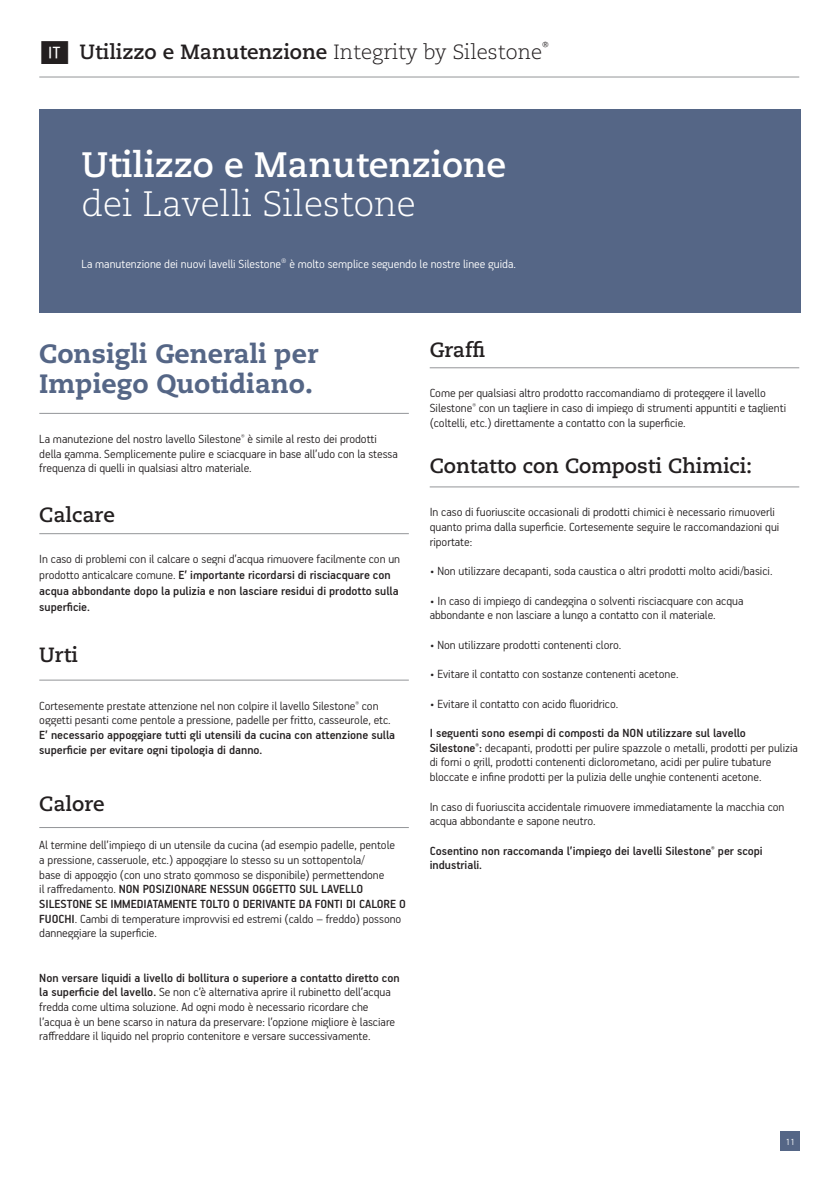
<style>
.page{position:relative;width:840px;height:1191px;background:#fff}
.page>*{position:absolute;margin:0;border:0;box-sizing:border-box;transform-origin:0 0}
.t1{font:700 35.2px "Caecilia LT Std";color:#fff}
.t2{font:300 35.2px "Caecilia LT Std";color:#fff}
.t3{font:800 26.4px/29.4px "Caecilia LT Std";color:#556686}
.t4{font:700 20.6px "Caecilia LT Std";color:#231f20}
.t5{font:300 13.2px/14.6px "PF Handbook Pro";color:#231f20}
.t6{font:500 13.2px/15.8px "PF Handbook Pro";color:#231f20}
.t7{font:300 13.2px "PF Handbook Pro";color:#fff}
.t8{font:300 10px "PF Handbook Pro";color:#fff}
.s1{font-weight:300}
.s2{font-weight:500}
</style>
<div class="page">
<div style="left:780px;top:1131px;width:19px;height:20px;background:#556686"></div>
<div style="left:39px;top:109px;width:760px;height:203px;background:#556686"></div>
<hr style="left:39px;top:413px;width:369px;height:1px;background:#939598">
<hr style="left:39px;top:533px;width:369px;height:1px;background:#939598">
<hr style="left:39px;top:680px;width:369px;height:1px;background:#939598">
<hr style="left:39px;top:827px;width:369px;height:1px;background:#939598">
<hr style="left:429px;top:367px;width:369px;height:1px;background:#939598">
<hr style="left:429px;top:486px;width:369px;height:1px;background:#939598">
<hr style="left:39px;top:77px;width:759px;height:1px;background:#939598">
<h3 class="t4" style="left:80px;top:39px;width:470px">Utilizzo e Manutenzione <span class="s1">Integrity by Silestone</span><sup>®</sup></h3>
<h1 class="t1" style="left:81px;top:144px;width:426px">Utilizzo e Manutenzione</h1>
<h1 class="t2" style="left:81px;top:183px;width:335px">dei Lavelli Silestone</h1>
<p class="t7" style="left:81px;top:256px;width:435px">La manutenzione dei nuovi lavelli Silestone® è molto semplice seguendo le nostre linee guida.</p>
<h2 class="t3" style="left:39px;top:339px;width:280px">Consigli Generali per<br>Impiego Quotidiano.</h2>
<p class="t5" style="left:39px;top:431px;width:360px">La manutezione del nostro lavello Silestone<sup>®</sup> è simile al resto dei prodotti della gamma. Semplicemente pulire e sciacquare in base all’udo con la stessa frequenza di quelli in qualsiasi altro materiale.</p>
<h3 class="t4" style="left:39px;top:503px;width:77px">Calcare</h3>
<p class="t6" style="left:39px;top:551px;width:362px"><span class="s1">In caso di problemi con il calcare o segni d’acqua rimuovere facilmente con un prodotto anticalcare comune.</span> E’ importante ricordarsi di risciacquare con acqua abbondante dopo la pulizia e non lasciare residui di prodotto sulla superficie.</p>
<h3 class="t4" style="left:39px;top:642px;width:40px">Urti</h3>
<p class="t5" style="left:39px;top:698px;width:353px">Cortesemente prestate attenzione nel non colpire il lavello Silestone<sup>®</sup> con oggetti pesanti come pentole a pressione, padelle per fritto, casseurole, etc.</p>
<p class="t6" style="left:39px;top:727px;width:357px;line-height:14.6px">E’ necessario appoggiare tutti gli utensili da cucina con attenzione sulla superficie per evitare ogni tipologia di danno.</p>
<h3 class="t4" style="left:39px;top:791px;width:67px">Calore</h3>
<p class="t5" style="left:39px;top:837px;width:368px">Al termine dell’impiego di un utensile da cucina (ad esempio padelle, pentole<br>a pressione, casseruole, etc.) appoggiare lo stesso su un sottopentola/<br>base di appoggio (con uno strato gommoso se disponibile) permettendone<br>il raffredamento. <span class="s2">NON POSIZIONARE NESSUN OGGETTO SUL LAVELLO SILESTONE SE IMMEDIATAMENTE TOLTO O DERIVANTE DA FONTI DI CALORE O FUOCHI</span>. Cambi di temperature improvvisi ed estremi (caldo – freddo) possono danneggiare la superficie.</p>
<p class="t5" style="left:39px;top:969px;width:361px"><span class="s2">Non versare liquidi a livello di bollitura o superiore a contatto diretto con la superficie del lavello.</span> Se non c’è alternativa aprire il rubinetto dell’acqua fredda come ultima soluzione. Ad ogni modo è necessario ricordare che l’acqua è un bene scarso in natura da preservare: l’opzione migliore è lasciare raffreddare il liquido nel proprio contenitore e versare successivamente.</p>
<h3 class="t4" style="left:429px;top:337px;width:57px">Graffi</h3>
<p class="t5" style="left:429px;top:385px;width:358px">Come per qualsiasi altro prodotto raccomandiamo di proteggere il lavello<br>Silestone<sup>®</sup> con un tagliere in caso di impiego di strumenti appuntiti e taglienti (coltelli, etc.) direttamente a contatto con la superficie.</p>
<h3 class="t4" style="left:429px;top:453px;width:324px">Contatto con Composti Chimici:</h3>
<p class="t5" style="left:429px;top:504px;width:351px">In caso di fuoriuscite occasionali di prodotti chimici è necessario rimuoverli quanto prima dalla superficie. Cortesemente seguire le raccomandazioni qui riportate:</p>
<p class="t5" style="left:429px;top:563px;width:344px">• Non utilizzare decapanti, soda caustica o altri prodotti molto acidi/basici.</p>
<p class="t5" style="left:429px;top:593px;width:315px">• In caso di impiego di candeggina o solventi risciacquare con acqua abbondante e non lasciare a lungo a contatto con il materiale.</p>
<p class="t5" style="left:429px;top:637px;width:193px">• Non utilizzare prodotti contenenti cloro.</p>
<p class="t5" style="left:429px;top:666px;width:250px">• Evitare il contatto con sostanze contenenti acetone.</p>
<p class="t5" style="left:429px;top:695px;width:190px">• Evitare il contatto con acido fluoridrico.</p>
<p class="t5" style="left:429px;top:725px;width:369px"><span class="s2">I seguenti sono esempi di composti da NON utilizzare sul lavello Silestone</span><sup>®</sup><span class="s2">:</span> decapanti, prodotti per pulire spazzole o metalli, prodotti per pulizia di forni o grill, prodotti contenenti diclorometano, acidi per pulire tubature bloccate e infine prodotti per la pulizia delle unghie contenenti acetone.</p>
<p class="t5" style="left:429px;top:798px;width:356px">In caso di fuoriuscita accidentale rimuovere immediatamente la macchia con acqua abbondante e sapone neutro.</p>
<p class="t6" style="left:429px;top:843px;width:334px;line-height:14.6px">Cosentino non raccomanda l’impiego dei lavelli Silestone<sup>®</sup> per scopi industriali.</p>
<p class="t8" style="left:785px;top:1135px;width:11px">11</p>
</div>
